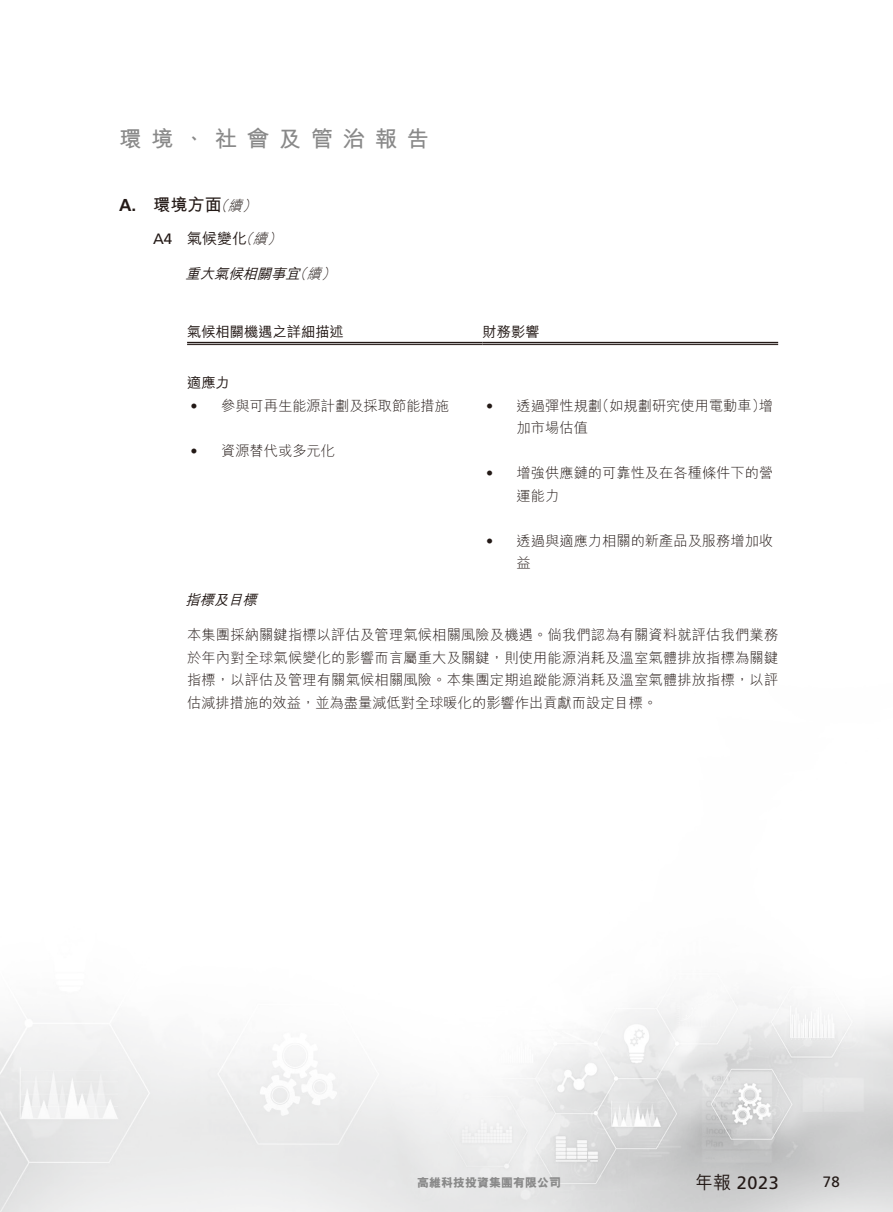
<style>
.page{position:relative;width:893px;height:1212px;background:#fff}
.page>*{position:absolute;margin:0;border:0;box-sizing:border-box;transform-origin:0 0}
.t1{font:700 22.5px "M Hei HK";letter-spacing:.42em;color:#898989}
.t2{font:18px "Frutiger LT Std";color:#231916}
.t3{font:700 17.25px "M Hei HK";color:#231916}
.t4{font:700 17.25px "Frutiger LT Std";color:#231916}
.t5{font:500 15px "M Hei HK";color:#231916}
.t6{font:15px "Frutiger LT Std";color:#231916}
.t7{font:300 14.25px/22.5px "M Hei HK";color:#231916;text-align:justify}
.t8{font:500 14.25px "M Hei HK";color:#231916}
.t9{font:italic 500 14.25px "M Hei HK";color:#231916}
.t10{font:italic 300 14.25px "M Hei HK";color:#231916}
.t11{font:300 14.25px "Frutiger LT Std";color:#231916}
.t12{font:800 12px "M Hei HK";color:#898989}
.s1{font-weight:300;font-style:italic;font-size:14.25px}
.s2{font-weight:300}
.s3{font-family:"M Hei HK";font-weight:500}
</style>
<div class="page">
<img style="left:0;top:341px;width:893px;height:871px">
<hr style="left:187px;top:342px;width:296px;height:1px;background:#231916">
<hr style="left:187px;top:344px;width:296px;height:1px;background:#231916">
<hr style="left:483px;top:342px;width:295px;height:1px;background:#231916">
<hr style="left:483px;top:344px;width:295px;height:1px;background:#231916">
<h1 class="t1" style="left:119px;top:123px;width:312px">環境、社會及管治報告</h1>
<p class="t4" style="left:119px;top:195px;width:19px">A.</p>
<p class="t3" style="left:153px;top:192px;width:70px">環境方面</p>
<p class="t10" style="left:228px;top:198px;width:20px">續</p>
<p class="t10" style="left:213px;top:198px;width:20px">（</p>
<p class="t10" style="left:242px;top:198px;width:20px">(</p>
<p class="t6" style="left:153px;top:230px;width:21px">A4</p>
<p class="t5" style="left:187px;top:228px;width:85px">氣候變化<span class="s1">續</span></p>
<p class="t10" style="left:238px;top:232px;width:20px">（</p>
<p class="t10" style="left:267px;top:232px;width:20px">(</p>
<p class="t9" style="left:186px;top:263px;width:141px">重大氣候相關事宜<span class="s2">續</span></p>
<p class="t10" style="left:293px;top:266px;width:20px">（</p>
<p class="t10" style="left:321px;top:266px;width:20px">(</p>
<p class="t8" style="left:187px;top:321px;width:158px">氣候相關機遇之詳細描述</p>
<p class="t8" style="left:187px;top:372px;width:44px">適應力</p>
<p class="t7" style="left:221px;top:394px;width:229px">參與可再生能源計劃及採取節能措施</p>
<p class="t11" style="left:191px;top:397px;width:9px">•</p>
<p class="t11" style="left:191px;top:442px;width:9px">•</p>
<p class="t7" style="left:221px;top:439px;width:115px">資源替代或多元化</p>
<p class="t8" style="left:483px;top:321px;width:58px">財務影響</p>
<p class="t11" style="left:486px;top:397px;width:9px">•</p>
<p class="t11" style="left:486px;top:465px;width:9px">•</p>
<p class="t11" style="left:486px;top:533px;width:9px">•</p>
<p class="t7" style="left:595px;top:394px;width:180px">（如規劃研究使用電動車增）</p>
<p class="t7" style="left:517px;top:394px;width:87px">透過彈性規劃</p>
<p class="t7" style="left:517px;top:416px;width:73px">加市場估值</p>
<p class="t7" style="left:517px;top:461px;width:258px">增強供應鏈的可靠性及在各種條件下的營</p>
<p class="t7" style="left:517px;top:484px;width:44px">運能力</p>
<p class="t7" style="left:517px;top:529px;width:258px">透過與適應力相關的新產品及服務增加收</p>
<p class="t7" style="left:517px;top:551px;width:16px">益</p>
<p class="t9" style="left:186px;top:589px;width:78px">指標及目標</p>
<p class="t7" style="left:187px;top:624px;width:593px">本集團採納關鍵指標以評估及管理氣候相關風險及機遇。倘我們認為有關資料就評估我們業務於年內對全球氣候變化的影響而言屬重大及關鍵，則使用能源消耗及溫室氣體排放指標為關鍵指標，以評估及管理有關氣候相關風險。本集團定期追蹤能源消耗及溫室氣體排放指標，以評估減排措施的效益，並為盡量減低對全球暖化的影響作出貢獻而設定目標。</p>
<p class="t12" style="left:417px;top:1176px;width:145px">高維科技投資集團有限公司</p>
<p class="t2" style="left:695px;top:1172px;width:85px"><span class="s3">年報</span> 2023</p>
<p class="t6" style="left:823px;top:1173px;width:19px">78</p>
</div>
